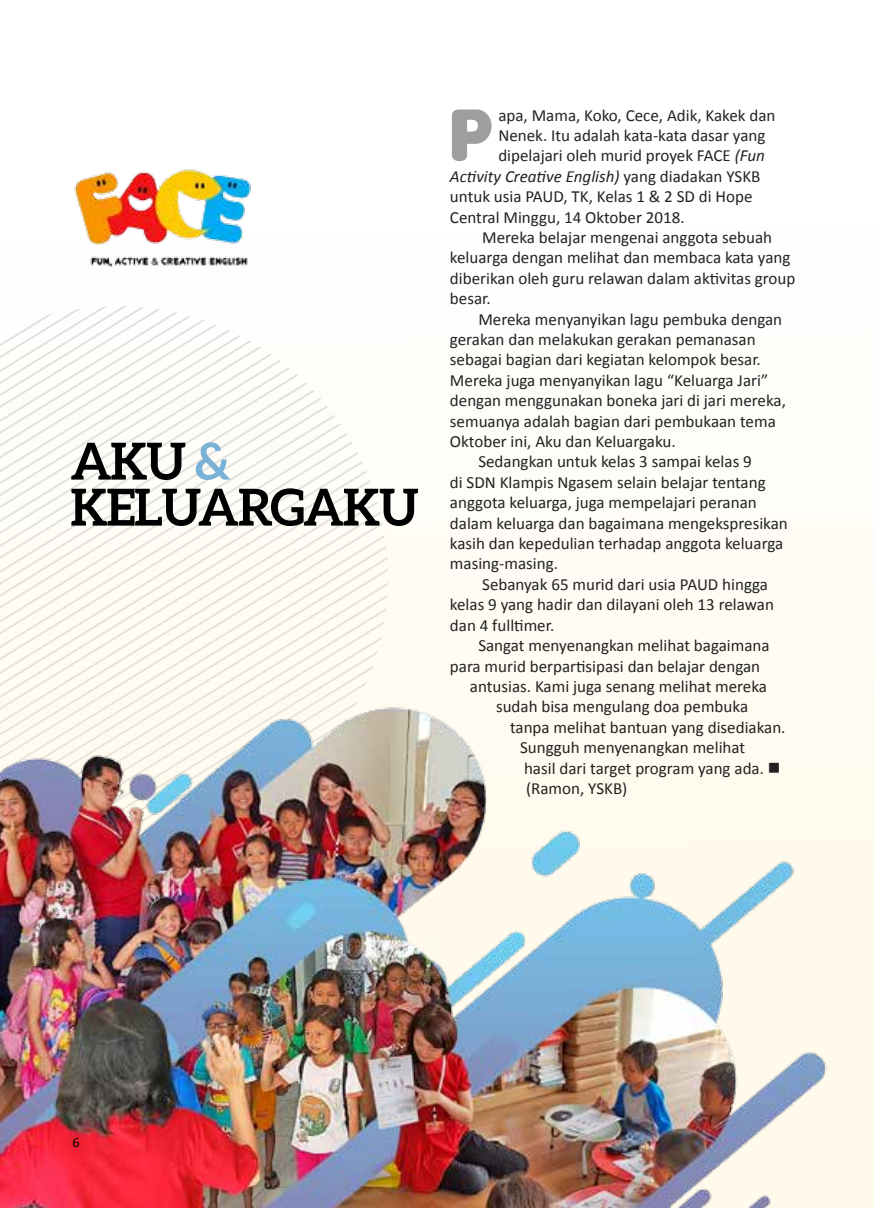
<style>
.page{position:relative;width:874px;height:1208px;background:#fff}
.page>*{position:absolute;margin:0;border:0;box-sizing:border-box;transform-origin:0 0}
.t1{font:78.6px "Insaniburger";color:#9e9e9e}
.t2{font:700 51px/46px "Aleo";letter-spacing:-.03em;color:#000}
.t3{font:17px "Calibri";color:#222}
.t4{font:italic 17px "Calibri";color:#222}
.t5{font:14px "Calibri";color:#000}
.s1{color:#7ab1d7}
.s2{font-style:italic}
.s3{font-style:normal}
</style>
<div class="page">
<img style="left:0;top:169px;width:873px;height:1039px">
<h2 class="t2" style="left:70px;top:437px;width:350px">AKU <span class="s1">&amp;<br></span>KELUARGAKU</h2>
<h1 class="t1" style="left:449px;top:90px;width:44px">P</h1>
<p class="t3" style="left:498px;top:104px;width:278px">apa, Mama, Koko, Cece, Adik, Kakek dan</p>
<p class="t3" style="left:498px;top:124px;width:268px">Nenek. Itu adalah kata-kata dasar yang</p>
<p class="t3" style="left:498px;top:145px;width:268px">dipelajari oleh murid proyek FACE <span class="s2">(Fun</span></p>
<p class="t4" style="left:450px;top:164px;width:312px">Activity Creative English) <span class="s3">yang diadakan YSKB</span></p>
<p class="t3" style="left:450px;top:186px;width:304px">untuk usia PAUD, TK, Kelas 1 &amp; 2 SD di Hope</p>
<p class="t3" style="left:450px;top:206px;width:236px">Central Minggu, 14 Oktober 2018.</p>
<p class="t3" style="left:482px;top:226px;width:291px">Mereka belajar mengenai anggota sebuah</p>
<p class="t3" style="left:450px;top:247px;width:342px">keluarga dengan melihat dan membaca kata yang</p>
<p class="t3" style="left:450px;top:267px;width:347px">diberikan oleh guru relawan dalam aktivitas group</p>
<p class="t3" style="left:450px;top:288px;width:42px">besar.</p>
<p class="t3" style="left:478px;top:308px;width:305px">Mereka menyanyikan lagu pembuka dengan</p>
<p class="t3" style="left:450px;top:328px;width:307px">gerakan dan melakukan gerakan pemanasan</p>
<p class="t3" style="left:450px;top:349px;width:312px">sebagai bagian dari kegiatan kelompok besar.</p>
<p class="t3" style="left:450px;top:369px;width:319px">Mereka juga menyanyikan lagu “Keluarga Jari”</p>
<p class="t3" style="left:450px;top:390px;width:337px">dengan menggunakan boneka jari di jari mereka,</p>
<p class="t3" style="left:450px;top:410px;width:327px">semuanya adalah bagian dari pembukaan tema</p>
<p class="t3" style="left:450px;top:430px;width:227px">Oktober ini, Aku dan Keluargaku.</p>
<p class="t3" style="left:478px;top:451px;width:275px">Sedangkan untuk kelas 3 sampai kelas 9</p>
<p class="t3" style="left:450px;top:471px;width:317px">di SDN Klampis Ngasem selain belajar tentang</p>
<p class="t3" style="left:450px;top:492px;width:308px">anggota keluarga, juga mempelajari peranan</p>
<p class="t3" style="left:450px;top:512px;width:339px">dalam keluarga dan bagaimana mengekspresikan</p>
<p class="t3" style="left:450px;top:532px;width:334px">kasih dan kepedulian terhadap anggota keluarga</p>
<p class="t3" style="left:450px;top:553px;width:109px">masing-masing.</p>
<p class="t3" style="left:482px;top:573px;width:287px">Sebanyak 65 murid dari usia PAUD hingga</p>
<p class="t3" style="left:450px;top:594px;width:325px">kelas 9 yang hadir dan dilayani oleh 13 relawan</p>
<p class="t3" style="left:450px;top:614px;width:106px">dan 4 fulltimer.</p>
<p class="t3" style="left:478px;top:634px;width:292px">Sangat menyenangkan melihat bagaimana</p>
<p class="t3" style="left:450px;top:655px;width:311px">para murid berpartisipasi dan belajar dengan</p>
<p class="t3" style="left:469px;top:675px;width:298px">antusias. Kami juga senang melihat mereka</p>
<p class="t3" style="left:495px;top:696px;width:253px">sudah bisa mengulang doa pembuka</p>
<p class="t3" style="left:509px;top:716px;width:277px">tanpa melihat bantuan yang disediakan.</p>
<p class="t3" style="left:519px;top:736px;width:226px">Sungguh menyenangkan melihat</p>
<p class="t3" style="left:523px;top:757px;width:258px">hasil dari target program yang ada. ■</p>
<p class="t3" style="left:525px;top:777px;width:103px">(Ramon, YSKB)</p>
<p class="t5" style="left:72px;top:1133px;width:9px">6</p>
</div>
